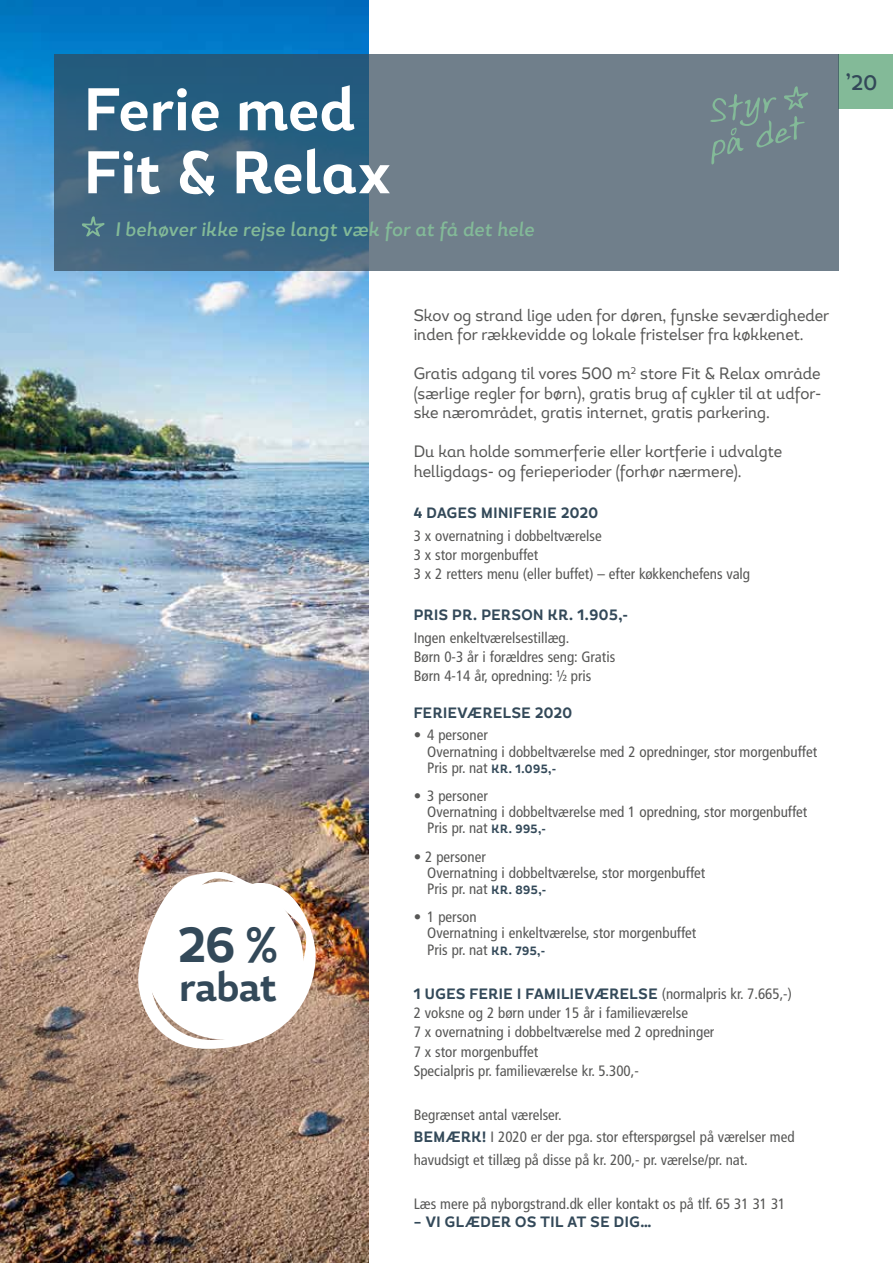
<style>
.page{position:relative;width:893px;height:1263px;background:#fff}
.page>*{position:absolute;margin:0;border:0;box-sizing:border-box;transform-origin:0 0}
.t1{font:700 60px/63px "Magallanes Cond";letter-spacing:.015em;color:#fff}
.t2{font:700 49.2px "Magallanes Cond";color:#334959}
.t3{font:700 40.95px "Magallanes Cond";color:#334959}
.t4{font:500 21px "Magallanes Cond";color:#334959}
.t5{font:italic 500 19.5px "Magallanes Cond";letter-spacing:.015em;color:#83ba98}
.t6{font:16.5px/19.5px "Magallanes Cond";color:#575756}
.t7{font:condensed 15px/16.2px "Frutiger LT Std";color:#575756}
.t8{font:700 15px "Magallanes Cond";letter-spacing:.04em;color:#334959}
.s1{font-family:"Magallanes Cond";font-weight:700;font-stretch:normal;font-size:12px;color:#334959}
.s2{font-family:"Frutiger LT Std";font-weight:400;font-stretch:condensed;color:#575756}
.s3{font-family:"Magallanes Cond";font-weight:700;font-stretch:normal;color:#334959}
</style>
<div class="page">
<img style="left:0;top:330px;width:368px;height:591px">
<img style="left:0;top:0;width:368px;height:330px">
<img style="left:0;top:921px;width:368px;height:342px">
<div style="left:839px;top:54px;width:54px;height:54px;background:#83ba98"></div>
<svg style="left:54px;top:54px;width:785px;height:216px;background:#567286"></svg>
<svg style="left:77px;top:213px;width:31px;height:29px"></svg>
<svg style="left:710px;top:86px;width:98px;height:79px;background:#72878c"></svg>
<svg style="left:138px;top:872px;width:178px;height:177px"></svg>
<h1 class="t1" style="left:84px;top:80px;width:308px">Ferie med<br>Fit &amp; Relax</h1>
<h3 class="t5" style="left:115px;top:217px;width:420px">I behøver ikke rejse langt væk for at få det hele</h3>
<h3 class="t4" style="left:846px;top:70px;width:33px">’20</h3>
<h2 class="t2" style="left:178px;top:914px;width:101px">26 %</h2>
<h3 class="t3" style="left:179px;top:961px;width:99px">rabat</h3>
<p class="t6" style="left:414px;top:305px;width:417px">Skov og strand lige uden for døren, fynske seværdigheder inden for rækkevidde og lokale fristelser fra køkkenet.</p>
<p class="t6" style="left:414px;top:364px;width:409px;text-align:justify">Gratis adgang til vores 500 m<sup>2</sup> store Fit &amp; Relax område (særlige regler for børn), gratis brug af cykler til at udfor&shy;ske nærområdet, gratis internet, gratis parkering.</p>
<p class="t6" style="left:414px;top:442px;width:370px">Du kan holde sommerferie eller kortferie i udvalgte helligdags- og ferieperioder (forhør nærmere).</p>
<p class="t8" style="left:414px;top:504px;width:186px">4 DAGES MINIFERIE 2020</p>
<p class="t7" style="left:414px;top:526px;width:338px;line-height:19.2px">3 x overnatning i dobbeltværelse<br>3 x stor morgenbuffet<br>3 x 2 retters menu (eller buffet) – efter køkkenchefens valg</p>
<p class="t8" style="left:414px;top:606px;width:216px">PRIS PR. PERSON KR. 1.905,-</p>
<p class="t7" style="left:414px;top:628px;width:203px;line-height:19.2px">Ingen enkeltværelsestillæg.<br>Børn 0-3 år i forældres seng: Gratis<br>Børn 4-14 år, opredning: ½ pris</p>
<p class="t8" style="left:414px;top:703px;width:160px">FERIEVÆRELSE 2020</p>
<p class="t7" style="left:427px;top:727px;width:391px;text-indent:-14px">• 4 personer<br>Overnatning i dobbeltværelse med 2 opredninger, stor morgenbuffet<br>Pris pr. nat <span class="s1">KR. 1.095,-</span></p>
<p class="t7" style="left:427px;top:788px;width:382px;text-indent:-14px">• 3 personer<br>Overnatning i dobbeltværelse med 1 opredning, stor morgenbuffet<br>Pris pr. nat <span class="s1">KR. 995,-</span></p>
<p class="t7" style="left:427px;top:848px;width:279px;text-indent:-14px">• 2 personer<br>Overnatning i dobbeltværelse, stor morgenbuffet<br>Pris pr. nat <span class="s1">KR. 895,-</span></p>
<p class="t7" style="left:427px;top:909px;width:271px;text-indent:-14px">• 1 person<br>Overnatning i enkeltværelse, stor morgenbuffet<br>Pris pr. nat <span class="s1">KR. 795,-</span></p>
<p class="t8" style="left:414px;top:984px;width:380px">1 UGES FERIE I FAMILIEVÆRELSE <span class="s2">(normalpris kr. 7.665,-)</span></p>
<p class="t7" style="left:414px;top:1003px;width:302px;line-height:19.2px">2 voksne og 2 børn under 15 år i familieværelse<br>7 x overnatning i dobbeltværelse med 2 opredninger 7 x stor morgenbuffet<br>Specialpris pr. familieværelse kr. 5.300,-</p>
<p class="t7" style="left:414px;top:1104px;width:382px;line-height:22.2px">Begrænset antal værelser.<br><span class="s3">BEMÆRK!</span> I 2020 er der pga. stor efterspørgsel på værelser med havudsigt et tillæg på disse på kr. 200,- pr. værelse/pr. nat.</p>
<p class="t7" style="left:414px;top:1196px;width:373px">Læs mere på nyborgstrand.dk eller kontakt os på tlf. 65 31 31 31</p>
<p class="t8" style="left:414px;top:1212px;width:239px">– VI GLÆDER OS TIL AT SE DIG…</p>
</div>
